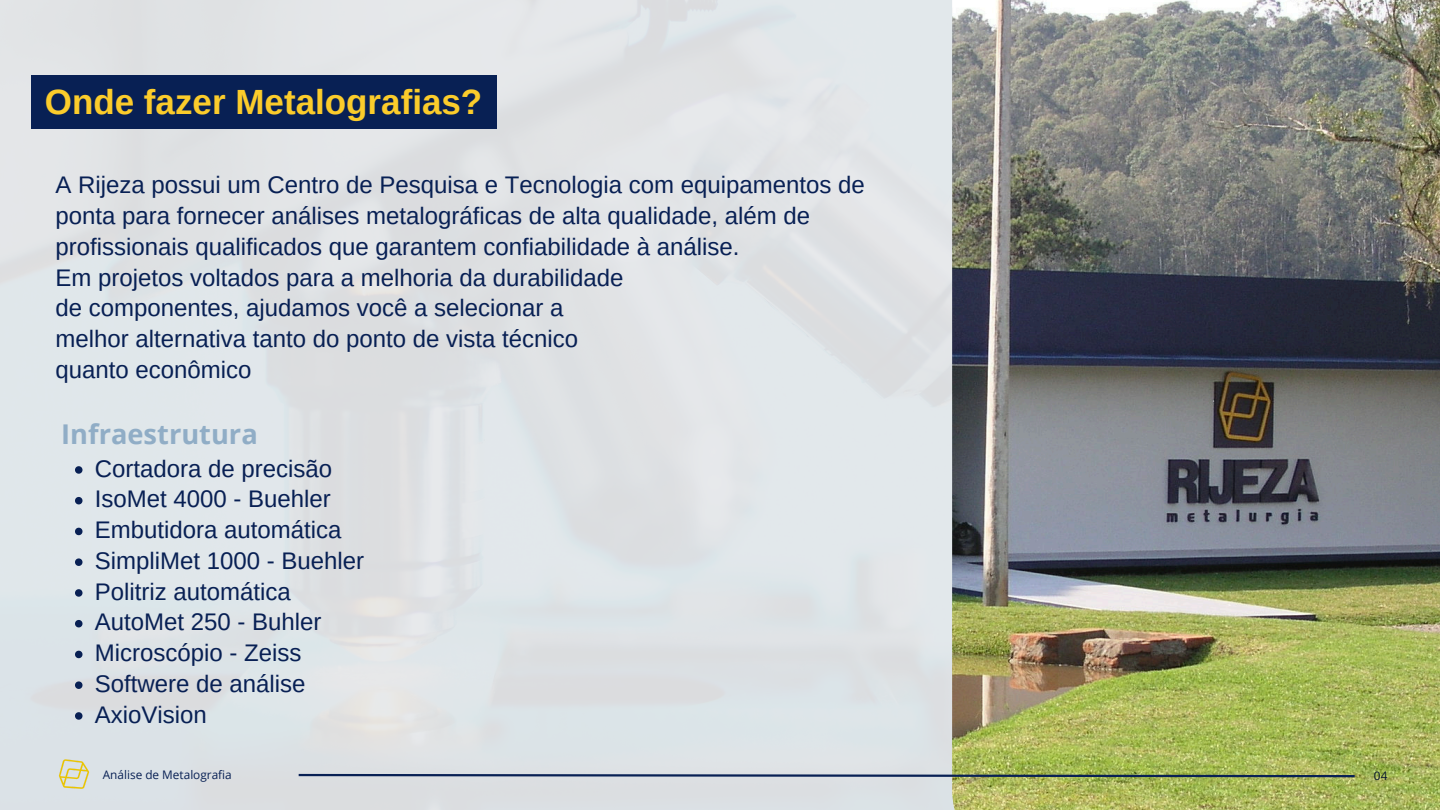
<style>
.page{position:relative;width:1440px;height:810px;background:#fff}
.page>*{position:absolute;margin:0;border:0;box-sizing:border-box;transform-origin:0 0}
.t1{font:700 35px "Arimo";color:#fbcc2b}
.t2{font:700 27.2px "Open Sans";color:#90adc6}
.t3{font:24px/30.8px "Arimo";color:#082054}
.t4{font:11.8px "Open Sans";color:#082054}
.t5{font:11.8px "Open Sans";color:#05122e}
</style>
<div class="page">
<div style="left:0;top:0;width:952px;height:810px;background:#e0e4e7"></div>
<img style="left:952px;top:0;width:488px;height:810px">
<svg style="left:75px;top:466px;width:8px;height:8px"></svg>
<svg style="left:75px;top:497px;width:8px;height:7px"></svg>
<svg style="left:75px;top:528px;width:8px;height:7px"></svg>
<svg style="left:75px;top:558px;width:8px;height:8px"></svg>
<svg style="left:75px;top:589px;width:8px;height:8px"></svg>
<svg style="left:75px;top:620px;width:8px;height:7px"></svg>
<svg style="left:75px;top:651px;width:8px;height:7px"></svg>
<svg style="left:75px;top:681px;width:8px;height:8px"></svg>
<svg style="left:75px;top:712px;width:8px;height:8px"></svg>
<div style="left:31px;top:75px;width:465px;height:53px;background:#082054"></div>
<svg style="left:296px;top:773px;width:1061px;height:5px"></svg>
<img style="left:54px;top:756px;width:38px;height:38px">
<p class="t1" style="left:45px;top:82px;width:439px">Onde fazer Metalografias?</p>
<p class="t3" style="left:56px;top:170px;width:811px">A Rijeza possui um Centro de Pesquisa e Tecnologia com equipamentos de ponta para fornecer análises metalográficas de alta qualidade, além de profissionais qualificados que garantem confiabilidade à análise.<br>Em projetos voltados para a melhoria da durabilidade<br>de componentes, ajudamos você a selecionar a<br>melhor alternativa tanto do ponto de vista técnico<br>quanto econômico</p>
<p class="t2" style="left:61px;top:415px;width:198px">Infraestrutura</p>
<h1 class="t3" style="left:95px;top:453px;width:239px">Cortadora de precisão</h1>
<h3 class="t3" style="left:95px;top:484px;width:237px">IsoMet 4000 - Buehler</h3>
<h2 class="t3" style="left:95px;top:514px;width:248px">Embutidora automática</h2>
<p class="t3" style="left:95px;top:545px;width:271px">SimpliMet 1000 - Buehler</p>
<p class="t3" style="left:95px;top:576px;width:197px">Politriz automática</p>
<p class="t3" style="left:95px;top:607px;width:228px">AutoMet 250 - Buhler</p>
<p class="t3" style="left:95px;top:637px;width:208px">Microscópio - Zeiss</p>
<p class="t3" style="left:95px;top:668px;width:212px">Softwere de análise</p>
<p class="t3" style="left:95px;top:699px;width:113px">AxioVision</p>
<p class="t4" style="left:103px;top:766px;width:130px">Análise de Metalografia</p>
<p class="t5" style="left:1374px;top:767px;width:15px">04</p>
</div>
